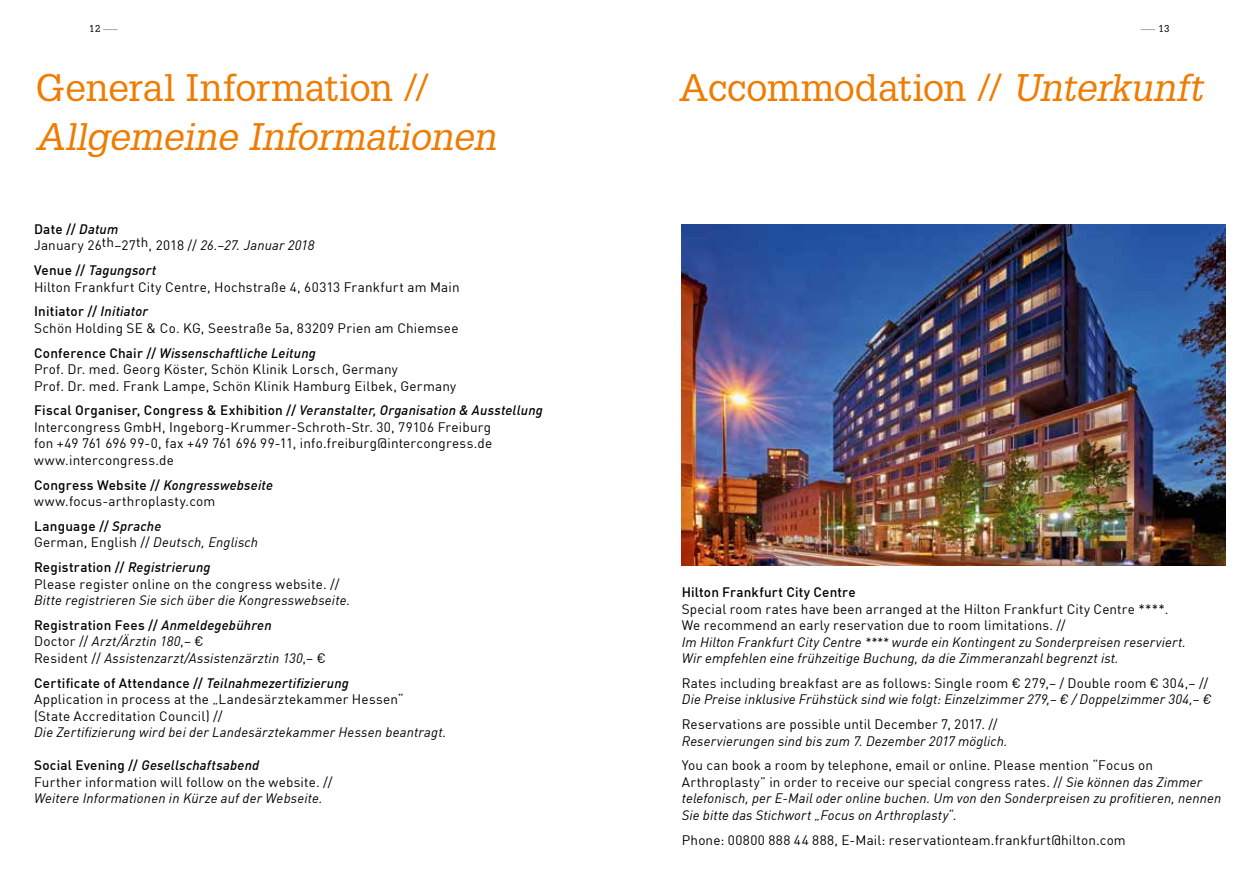
<style>
.page{position:relative;width:1259px;height:893px;background:#fff}
.page>*{position:absolute;margin:0;border:0;box-sizing:border-box;transform-origin:0 0}
.t1{font:37.5px "Glypha LT Std";letter-spacing:-.005em;color:#ef7c00}
.t2{font:italic 37.5px "Glypha LT Std";letter-spacing:-.005em;color:#ef7c00}
.t3{font:13.5px/16.5px "DIN Offc Pro";letter-spacing:.015em;color:#000}
.t4{font:italic 13.5px/16.5px "DIN Offc Pro";letter-spacing:.01em;color:#000}
.t5{font:500 13.5px "DIN Offc Pro";letter-spacing:.01em;color:#000}
.t6{font:9.75px "Glypha LT Std";color:#000}
.s1{font-weight:300;font-size:7.8px}
.s2{font-weight:500}
.s3{font-weight:500;font-style:italic}
.s4{font-style:italic}
.s5{font-weight:500;font-style:normal}
.s6{font-style:normal}
</style>
<div class="page">
<img style="left:681px;top:224px;width:544px;height:342px">
<p class="t6" style="left:89px;top:23px;width:30px">12 <span class="s1">–</span></p>
<h1 class="t1" style="left:36px;top:65px;width:394px">General Information //</h1>
<h1 class="t2" style="left:36px;top:114px;width:462px">Allgemeine Informationen</h1>
<p class="t3" style="left:34px;top:219px;width:282px"><span class="s2">Date //</span> <span class="s3">Datum<br></span>January 26th–27th, 2018 // <span class="s4">26.–27. Januar 2018</span></p>
<p class="t3" style="left:34px;top:261px;width:427px"><span class="s2">Venue //</span> <span class="s3">Tagungsort<br></span>Hilton Frankfurt City Centre, Hochstraße 4, 60313 Frankfurt am Main</p>
<p class="t3" style="left:34px;top:302px;width:426px"><span class="s2">Initiator //</span> <span class="s3">Initiator<br></span>Schön Holding SE &amp; Co. KG, Seestraße 5a, 83209 Prien am Chiemsee</p>
<p class="t3" style="left:34px;top:343px;width:424px"><span class="s2">Conference Chair //</span> <span class="s3">Wissenschaftliche Leitung<br></span>Prof. Dr. med. Georg Köster, Schön Klinik Lorsch, Germany<br>Prof. Dr. med. Frank Lampe, Schön Klinik Hamburg Eilbek, Germany</p>
<p class="t3" style="left:34px;top:401px;width:510px"><span class="s2">Fiscal Organiser, Congress &amp; Exhibition //</span> <span class="s3">Veranstalter, Organisation &amp; Ausstellung </span>Intercongress GmbH, Ingeborg-Krummer-Schroth-Str. 30, 79106 Freiburg<br>fon +49 761 696 99-0, fax +49 761 696 99-11, info.freiburg@intercongress.de www.intercongress.de</p>
<p class="t3" style="left:34px;top:475px;width:240px"><span class="s2">Congress Website //</span> <span class="s3">Kongresswebseite </span>www.focus-arthroplasty.com</p>
<p class="t3" style="left:34px;top:516px;width:226px"><span class="s2">Language //</span> <span class="s3">Sprache<br></span>German, English // <span class="s4">Deutsch, Englisch</span></p>
<p class="t3" style="left:34px;top:558px;width:307px"><span class="s2">Registration //</span> <span class="s3">Registrierung<br></span>Please register online on the congress website. //</p>
<p class="t4" style="left:34px;top:587px;width:318px;line-height:24.8px">Bitte registrieren Sie sich über die Kongresswebseite.<br><span class="s5">Registration Fees //</span> <span class="s2">Anmeldegebühren</span></p>
<p class="t4" style="left:34px;top:632px;width:293px"><span class="s6">Doctor //</span> Arzt/Ärztin 180<span class="s6">,– €<br>Resident //</span> Assistenzarzt/Assistenzärztin 130<span class="s6">,– €</span></p>
<p class="t3" style="left:34px;top:673px;width:371px"><span class="s2">Certificate of Attendance //</span> <span class="s3">Teilnahmezertifizierung<br></span>Application in process at the „Landesärztekammer Hessen“ (State Accreditation Council) //</p>
<p class="t4" style="left:34px;top:723px;width:414px">Die Zertifizierung wird bei der Landesärztekammer Hessen beantragt.</p>
<p class="t3" style="left:34px;top:756px;width:300px"><span class="s2">Social Evening //</span> <span class="s3">Gesellschaftsabend<br></span>Further information will follow on the website. //</p>
<p class="t4" style="left:34px;top:789px;width:290px">Weitere Informationen in Kürze auf der Webseite.</p>
<p class="t6" style="left:1140px;top:23px;width:30px"><span class="s1">–</span>13</p>
<h1 class="t1" style="left:679px;top:65px;width:525px">Accommodation // <span class="s4">Unterkunft</span></h1>
<p class="t5" style="left:682px;top:581px;width:175px">Hilton Frankfurt City Centre</p>
<p class="t3" style="left:682px;top:599px;width:488px">Special room rates have been arranged at the Hilton Frankfurt City Centre ****.<br>We recommend an early reservation due to room limitations. //</p>
<p class="t4" style="left:682px;top:632px;width:506px">Im Hilton Frankfurt City Centre **** wurde ein Kontingent zu Sonderpreisen reserviert.<br>Wir empfehlen eine frühzeitige Buchung, da die Zimmeranzahl begrenzt ist.</p>
<p class="t3" style="left:682px;top:673px;width:528px">Rates including breakfast are as follows: Single room € 279,– / Double room € 304,– //</p>
<p class="t4" style="left:682px;top:690px;width:531px">Die Preise inklusive Frühstück sind wie folgt: Einzelzimmer 279,– € / Doppelzimmer 304,– €</p>
<p class="t3" style="left:682px;top:715px;width:317px">Reservations are possible until December 7, 2017. //</p>
<p class="t4" style="left:682px;top:731px;width:327px">Reservierungen sind bis zum 7. Dezember 2017 möglich.</p>
<p class="t4" style="left:682px;top:756px;width:541px"><span class="s6">You can book a room by telephone, email or online. Please mention “Focus on Arthroplasty” in order to receive our special congress rates. //</span> Sie können das Zimmer telefonisch, per E-Mail oder online buchen. Um von den Sonderpreisen zu profitieren, nennen Sie bitte das Stichwort „Focus on Arthroplasty“.</p>
<p class="t3" style="left:682px;top:830px;width:445px">Phone: 00800 888 44 888, E-Mail: reservationteam.frankfurt@hilton.com</p>
</div>
